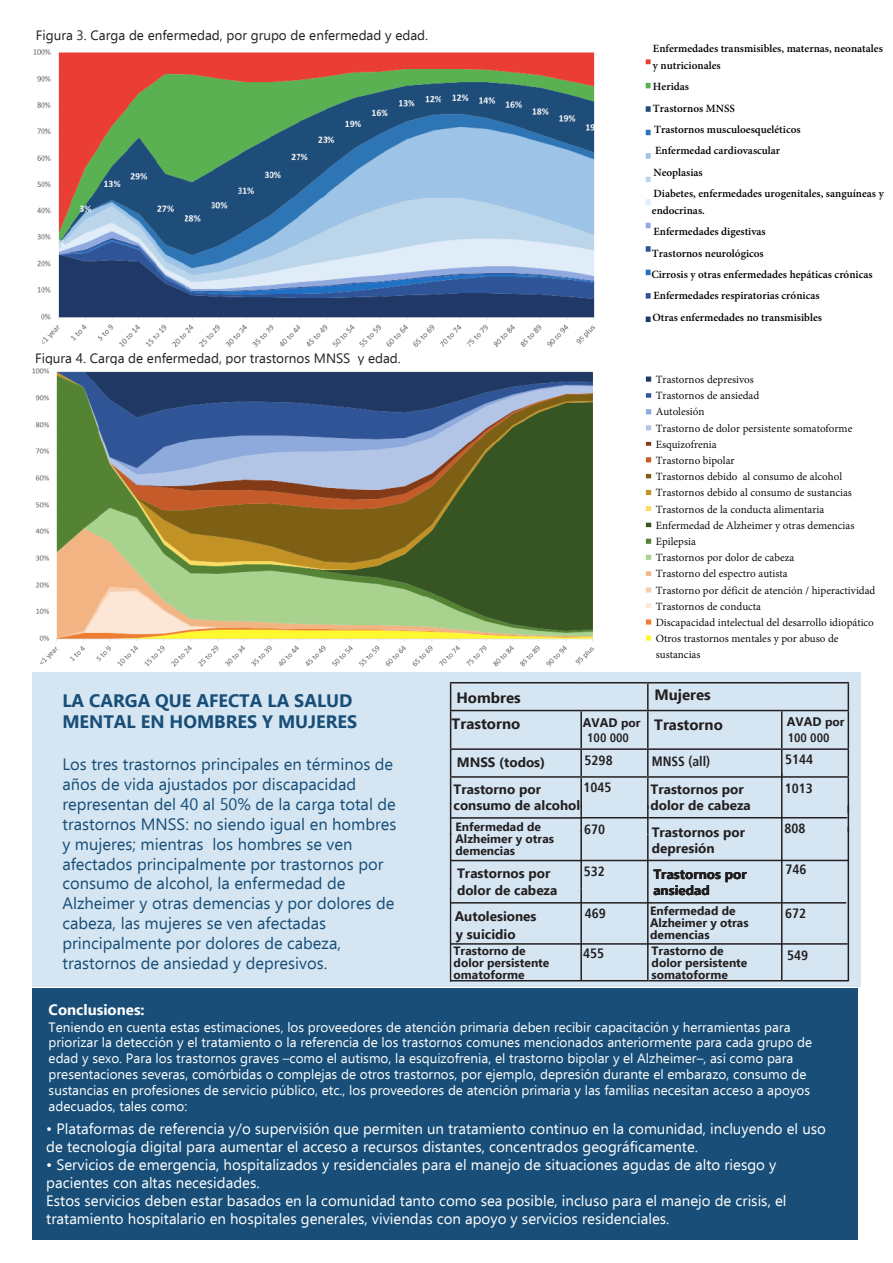
<style>
.page{position:relative;width:893px;height:1263px;background:#fff}
.page>*{position:absolute;margin:0;border:0;box-sizing:border-box;transform-origin:0 0}
.t1{font:700 18px/21.6px "Ebrima";color:#184e77}
.t2{font:16.5px/19.8px "Ebrima";color:#184e77}
.t3{font:15px/18px "Ebrima";color:#fff}
.t4{font:700 15px "Ebrima";color:#231f20}
.t5{font:700 15px "Ebrima";color:#fff}
.t6{font:13.5px/15.9px "Ebrima";color:#fff}
.t7{font:13.5px/16.2px "Adobe Thai";color:#000}
.t8{font:700 13.5px/21.5px "Adobe Thai";color:#000}
.t9{font:700 13.5px/16.2px "Ebrima";color:#231f20}
.t10{font:13.5px "Ebrima";color:#231f20}
.t11{font:700 condensed 13.5px "Frutiger LTCYR";color:#231f20}
.t12{font:700 13.5px/16.2px "Ebrima";color:#231f20}
.t13{font:700 condensed 13.5px "Frutiger LTCYR";color:#221e1f}
.t14{font:700 condensed 12.3px "Frutiger LTCYR";color:#231f20}
.t15{font:700 12.3px "Ebrima";color:#231f20}
.t16{font:700 12px/12px "Ebrima";color:#231f20}
.t17{font:700 12px "Ebrima";color:#231f20}
.s1{font-size:12px}
</style>
<div class="page">
<div style="left:32px;top:987px;width:826px;height:252px;background:#184e77"></div>
<div style="left:32px;top:672px;width:828px;height:315px;background:#d5e6f2"></div>
<hr style="left:450px;top:682px;width:131px;height:1px;background:#231f20">
<svg style="left:450px;top:683px;width:1px;height:27px"></svg>
<hr style="left:581px;top:682px;width:67px;height:1px;background:#231f20">
<hr style="left:648px;top:682px;width:134px;height:1px;background:#231f20">
<hr style="left:647px;top:683px;width:2px;height:27px;background:#231f20">
<hr style="left:782px;top:682px;width:67px;height:1px;background:#231f20">
<svg style="left:848px;top:683px;width:1px;height:27px"></svg>
<hr style="left:450px;top:710px;width:131px;height:1px;background:#231f20">
<hr style="left:450px;top:711px;width:1px;height:37px;background:#231f20">
<hr style="left:581px;top:710px;width:67px;height:1px;background:#231f20">
<hr style="left:580px;top:711px;width:2px;height:37px;background:#231f20">
<hr style="left:648px;top:710px;width:134px;height:1px;background:#231f20">
<hr style="left:647px;top:711px;width:2px;height:37px;background:#231f20">
<hr style="left:782px;top:710px;width:67px;height:1px;background:#231f20">
<hr style="left:781px;top:711px;width:1px;height:37px;background:#231f20">
<hr style="left:848px;top:711px;width:1px;height:37px;background:#231f20">
<hr style="left:450px;top:748px;width:131px;height:2px;background:#231f20">
<hr style="left:581px;top:748px;width:67px;height:2px;background:#231f20">
<hr style="left:580px;top:750px;width:2px;height:26px;background:#231f20">
<hr style="left:648px;top:748px;width:134px;height:2px;background:#231f20">
<hr style="left:647px;top:750px;width:2px;height:26px;background:#231f20">
<hr style="left:782px;top:748px;width:67px;height:2px;background:#231f20">
<svg style="left:781px;top:750px;width:1px;height:24px"></svg>
<svg style="left:848px;top:750px;width:1px;height:26px"></svg>
<hr style="left:450px;top:776px;width:131px;height:2px;background:#231f20">
<svg style="left:450px;top:750px;width:1px;height:53px"></svg>
<hr style="left:581px;top:776px;width:67px;height:2px;background:#231f20">
<hr style="left:580px;top:778px;width:2px;height:29px;background:#231f20">
<hr style="left:648px;top:776px;width:134px;height:2px;background:#231f20">
<hr style="left:647px;top:778px;width:2px;height:31px;background:#231f20">
<hr style="left:782px;top:776px;width:67px;height:2px;background:#231f20">
<svg style="left:780px;top:774px;width:4px;height:206px"></svg>
<hr style="left:847px;top:778px;width:2px;height:35px;background:#231f20">
<hr style="left:451px;top:817px;width:131px;height:2px;background:#231f20">
<hr style="left:450px;top:803px;width:1px;height:32px;background:#231f20">
<hr style="left:581px;top:817px;width:67px;height:1px;background:#231f20">
<hr style="left:580px;top:805px;width:2px;height:27px;background:#231f20">
<hr style="left:649px;top:817px;width:198px;height:2px;background:#231f20">
<hr style="left:647px;top:805px;width:2px;height:29px;background:#231f20">
<svg style="left:848px;top:813px;width:1px;height:14px"></svg>
<hr style="left:451px;top:860px;width:131px;height:1px;background:#231f20">
<hr style="left:450px;top:833px;width:1px;height:57px;background:#231f20">
<hr style="left:580px;top:860px;width:68px;height:1px;background:#231f20">
<hr style="left:580px;top:831px;width:2px;height:58px;background:#231f20">
<hr style="left:648px;top:859px;width:200px;height:2px;background:#231f20">
<hr style="left:647px;top:834px;width:2px;height:146px;background:#231f20">
<hr style="left:847px;top:827px;width:3px;height:154px;background:#231f20">
<hr style="left:450px;top:888px;width:1px;height:94px;background:#231f20">
<svg style="left:451px;top:901px;width:395px;height:4px"></svg>
<hr style="left:580px;top:889px;width:2px;height:91px;background:#231f20">
<svg style="left:451px;top:942px;width:397px;height:4px"></svg>
<hr style="left:451px;top:980px;width:131px;height:1px;background:#231f20">
<hr style="left:582px;top:980px;width:67px;height:1px;background:#231f20">
<hr style="left:649px;top:980px;width:134px;height:1px;background:#231f20">
<hr style="left:782px;top:980px;width:67px;height:1px;background:#231f20">
<img style="left:33px;top:49px;width:618px;height:299px">
<img style="left:32px;top:368px;width:620px;height:299px">
<p class="t10" style="left:36px;top:25px;width:394px">Figura 3. Carga de enfermedad, por grupo de enfermedad y edad.</p>
<p class="t10" style="left:35px;top:348px;width:367px">Figura 4. Carga de enfermedad, por trastornos MNSS y edad.</p>
<h1 class="t1" style="left:62px;top:688px;width:296px">LA CARGA QUE AFECTA LA SALUD<br>MENTAL EN HOMBRES Y MUJERES</h1>
<p class="t2" style="left:62px;top:754px;width:336px">Los tres trastornos principales en términos de años de vida ajustados por discapacidad representan del 40 al 50% de la carga total de trastornos MNSS: no siendo igual en hombres y mujeres; mientras los hombres se ven afectados principalmente por trastornos por consumo de alcohol, la enfermedad de Alzheimer y otras demencias y por dolores de cabeza, las mujeres se ven afectadas principalmente por dolores de cabeza, trastornos de ansiedad y depresivos.</p>
<p class="t8" style="left:653px;top:40px;width:231px;line-height:16.2px">Enfermedades transmisibles, maternas, neonatales y nutricionales</p>
<p class="t8" style="left:653px;top:75px;width:232px">Heridas<br>Trastornos MNSS<br>Trastornos musculoesqueléticos<br>Enfermedad cardiovascular<br>Neoplasias<br>Diabetes, enfermedades urogenitales, sanguíneas y</p>
<p class="t8" style="left:651px;top:198px;width:223px">endocrinas.<br>Enfermedades digestivas<br>Trastornos neurológicos<br>Cirrosis y otras enfermedades hepáticas crónicas<br>Enfermedades respiratorias crónicas<br>Otras enfermedades no transmisibles</p>
<p class="t7" style="left:656px;top:370px;width:221px">Trastornos depresivos<br>Trastornos de ansiedad<br>Autolesión<br>Trastorno de dolor persistente somatoforme<br>Esquizofrenia<br>Trastorno bipolar<br>Trastornos debido al consumo de alcohol<br>Trastornos debido al consumo de sustancias<br>Trastornos de la conducta alimentaria<br>Enfermedad de Alzheimer y otras demencias<br>Epilepsia<br>Trastornos por dolor de cabeza<br>Trastorno del espectro autista<br>Trastorno por déficit de atención / hiperactividad<br>Trastornos de conducta<br>Discapacidad intelectual del desarrollo idiopático<br>Otros trastornos mentales y por abuso de sustancias</p>
<p class="t4" style="left:456px;top:685px;width:66px">Hombres</p>
<p class="t4" style="left:654px;top:683px;width:58px">Mujeres</p>
<p class="t4" style="left:452px;top:711px;width:70px">Trastorno</p>
<p class="t4" style="left:583px;top:713px;width:142px"><sup>AVAD</sup> <sup>por</sup> Trastorno</p>
<p class="t15" style="left:787px;top:712px;width:59px">AVAD <span class="s1">por</span></p>
<p class="t9" style="left:457px;top:753px;width:90px">MNSS (todos)</p>
<p class="t14" style="left:587px;top:731px;width:43px">100 000</p>
<p class="t14" style="left:788px;top:731px;width:43px">100 000</p>
<p class="t11" style="left:585px;top:753px;width:30px">5298</p>
<p class="t11" style="left:652px;top:754px;width:60px">MNSS (all)</p>
<p class="t11" style="left:785px;top:753px;width:30px">5144</p>
<p class="t11" style="left:583px;top:780px;width:30px">1045</p>
<p class="t11" style="left:785px;top:781px;width:30px">1013</p>
<p class="t11" style="left:584px;top:822px;width:23px">670</p>
<p class="t11" style="left:584px;top:864px;width:23px">532</p>
<p class="t11" style="left:585px;top:906px;width:23px">469</p>
<p class="t11" style="left:785px;top:906px;width:23px">672</p>
<p class="t11" style="left:583px;top:946px;width:23px">455</p>
<p class="t11" style="left:787px;top:948px;width:23px">549</p>
<p class="t9" style="left:650px;top:780px;width:102px">Trastornos por dolor de cabeza</p>
<p class="t12" style="left:454px;top:780px;width:128px">Trastorno por consumo de alcohol</p>
<p class="t16" style="left:456px;top:820px;width:100px">Enfermedad de<br>Alzheimer y otras demencias</p>
<p class="t11" style="left:784px;top:821px;width:23px">808</p>
<p class="t13" style="left:785px;top:862px;width:23px">746</p>
<p class="t9" style="left:652px;top:823px;width:95px">Trastornos por depresión</p>
<p class="t9" style="left:457px;top:865px;width:102px">Trastornos por dolor de cabeza</p>
<p class="t9" style="left:455px;top:907px;width:83px;line-height:17.9px">Autolesiones y suicidio</p>
<p class="t9" style="left:653px;top:865px;width:95px">Trastornos por ansiedad</p>
<p class="t9" style="left:653px;top:882px;width:58px">ansiedad</p>
<p class="t16" style="left:650px;top:904px;width:100px">Enfermedad de<br>Alzheimer y otras demencias</p>
<p class="t16" style="left:454px;top:944px;width:97px">Trastorno de dolor persistente</p>
<p class="t17" style="left:454px;top:965px;width:72px">omatoforme</p>
<p class="t16" style="left:652px;top:944px;width:97px">Trastorno de dolor persistente</p>
<p class="t17" style="left:652px;top:966px;width:78px">somatoforme</p>
<p class="t5" style="left:49px;top:998px;width:98px">Conclusiones:</p>
<p class="t6" style="left:49px;top:1018px;width:765px">Teniendo en cuenta estas estimaciones, los proveedores de atención primaria deben recibir capacitación y herramientas para priorizar la detección y el tratamiento o la referencia de los trastornos comunes mencionados anteriormente para cada grupo de edad y sexo. Para los trastornos graves –como el autismo, la esquizofrenia, el trastorno bipolar y el Alzheimer–, así como para presentaciones severas, comórbidas o complejas de otros trastornos, por ejemplo, depresión durante el embarazo, consumo de sustancias en profesiones de servicio público, etc., los proveedores de atención primaria y las familias necesitan acceso a apoyos adecuados, tales como:</p>
<p class="t3" style="left:46px;top:1119px;width:781px">• Plataformas de referencia y/o supervisión que permiten un tratamiento continuo en la comunidad, incluyendo el uso de tecnología digital para aumentar el acceso a recursos distantes, concentrados geográficamente.</p>
<p class="t3" style="left:46px;top:1155px;width:742px">• Servicios de emergencia, hospitalizados y residenciales para el manejo de situaciones agudas de alto riesgo y pacientes con altas necesidades.<br>Estos servicios deben estar basados en la comunidad tanto como sea posible, incluso para el manejo de crisis, el tratamiento hospitalario en hospitales generales, viviendas con apoyo y servicios residenciales.</p>
</div>
